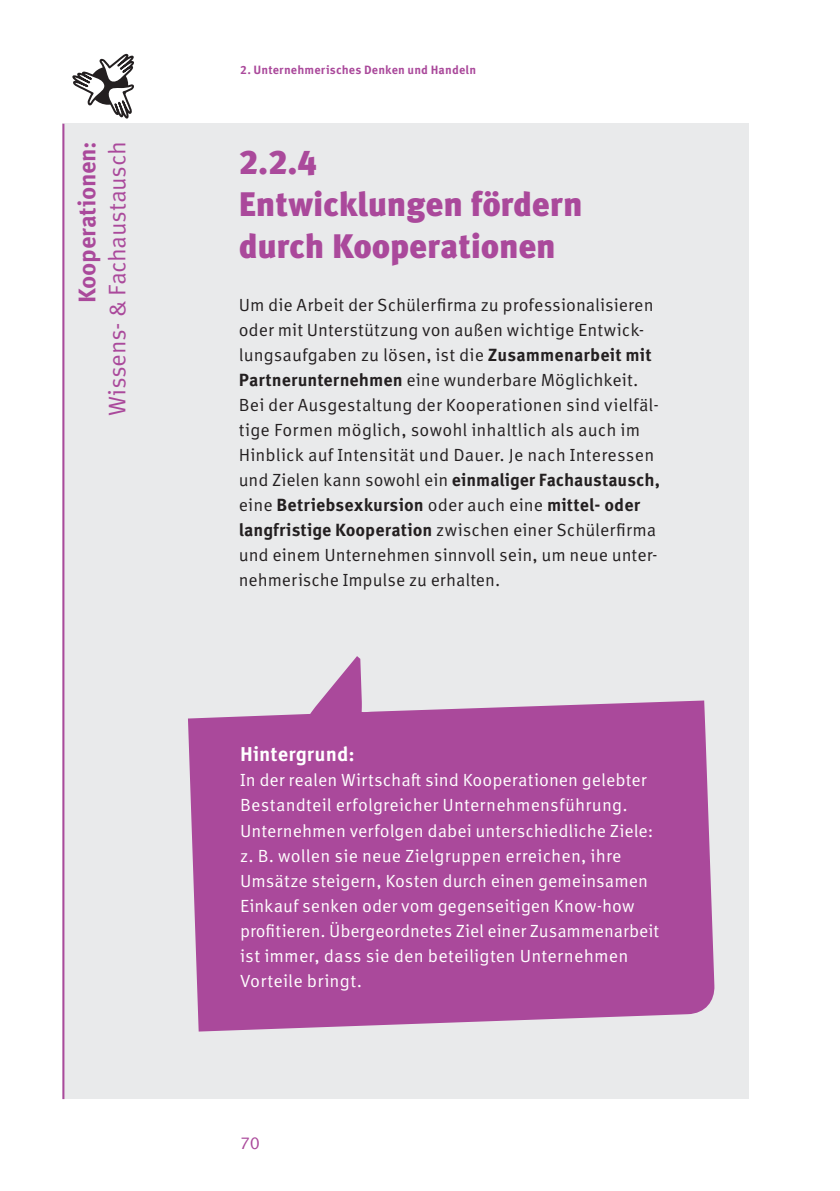
<style>
.page{position:relative;width:840px;height:1191px;background:#fff}
.page>*{position:absolute;margin:0;border:0;box-sizing:border-box;transform-origin:0 0}
.t1{font:900 34px/42px "Meta Pro";letter-spacing:-.01em;color:#aa499b}
.t2{font:24px "Meta Correspondence Pro";letter-spacing:-.02em;color:#aa499b}
.t3{font:700 24px "Meta Correspondence Pro";letter-spacing:-.015em;color:#aa499b}
.t4{font:700 20px "Meta Correspondence Pro";letter-spacing:.005em;color:#fff}
.t5{font:17.6px/25px "Meta Correspondence Pro";letter-spacing:.005em;color:#231f20}
.t6{font:17.6px/25px "Meta Correspondence Pro";letter-spacing:.005em;color:#fff}
.t7{font:17.6px "Meta Correspondence Pro";color:#aa499b}
.t8{font:700 12px "Meta Correspondence Pro";letter-spacing:.01em;color:#aa499b}
.s1{font-weight:700}
</style>
<div class="page">
<div style="left:62px;top:124px;width:686px;height:975px;background:#e9eaeb"></div>
<hr style="left:62px;top:124px;width:2px;height:975px;background:#aa499b">
<svg style="left:188px;top:656px;width:526px;height:375px;fill:#aa499b"></svg>
<svg style="left:72px;top:53px;width:62px;height:65px"></svg>
<h2 class="t3" style="left:68px;top:303px;width:163px;rotate:-90deg">Kooperationen:</h2>
<h2 class="t2" style="left:99px;top:416px;width:276px;rotate:-90deg">Wissens- &amp; Fachaustausch</h2>
<p class="t8" style="left:240px;top:60px;width:237px">2. Unternehmerisches Denken und Handeln</p>
<h1 class="t1" style="left:238px;top:139px;width:345px">2.2.4<br>Entwicklungen fördern durch Kooperationen</h1>
<p class="t5" style="left:238px;top:291px;width:422px">Um die Arbeit der Schülerfirma zu professionalisieren oder mit Unterstützung von außen wichtige Entwick&shy;lungsaufgaben zu lösen, ist die <span class="s1">Zusammenarbeit mit Partnerunternehmen</span> eine wunderbare Möglichkeit.<br>Bei der Ausgestaltung der Kooperationen sind vielfäl&shy;tige Formen möglich, sowohl inhaltlich als auch im Hinblick auf Intensität und Dauer. Je nach Interessen und Zielen kann sowohl ein <span class="s1">einmaliger Fachaustausch, </span>eine <span class="s1">Betriebsexkursion</span> oder auch eine <span class="s1">mittel- oder langfristige Kooperation</span> zwischen einer Schülerfirma und einem Unternehmen sinnvoll sein, um neue unter&shy;nehmerische Impulse zu erhalten.</p>
<p class="t4" style="left:240px;top:739px;width:116px">Hintergrund:</p>
<p class="t6" style="left:240px;top:766px;width:420px">In der realen Wirtschaft sind Kooperationen gelebter Bestandteil erfolgreicher Unternehmensführung.<br>Unternehmen verfolgen dabei unterschiedliche Ziele: z. B. wollen sie neue Zielgruppen erreichen, ihre Umsätze steigern, Kosten durch einen gemeinsamen Einkauf senken oder vom gegenseitigen Know-how profitieren. Übergeordnetes Ziel einer Zusammenarbeit ist immer, dass sie den beteiligten Unternehmen Vorteile bringt.</p>
<p class="t7" style="left:240px;top:1129px;width:22px">70</p>
</div>
